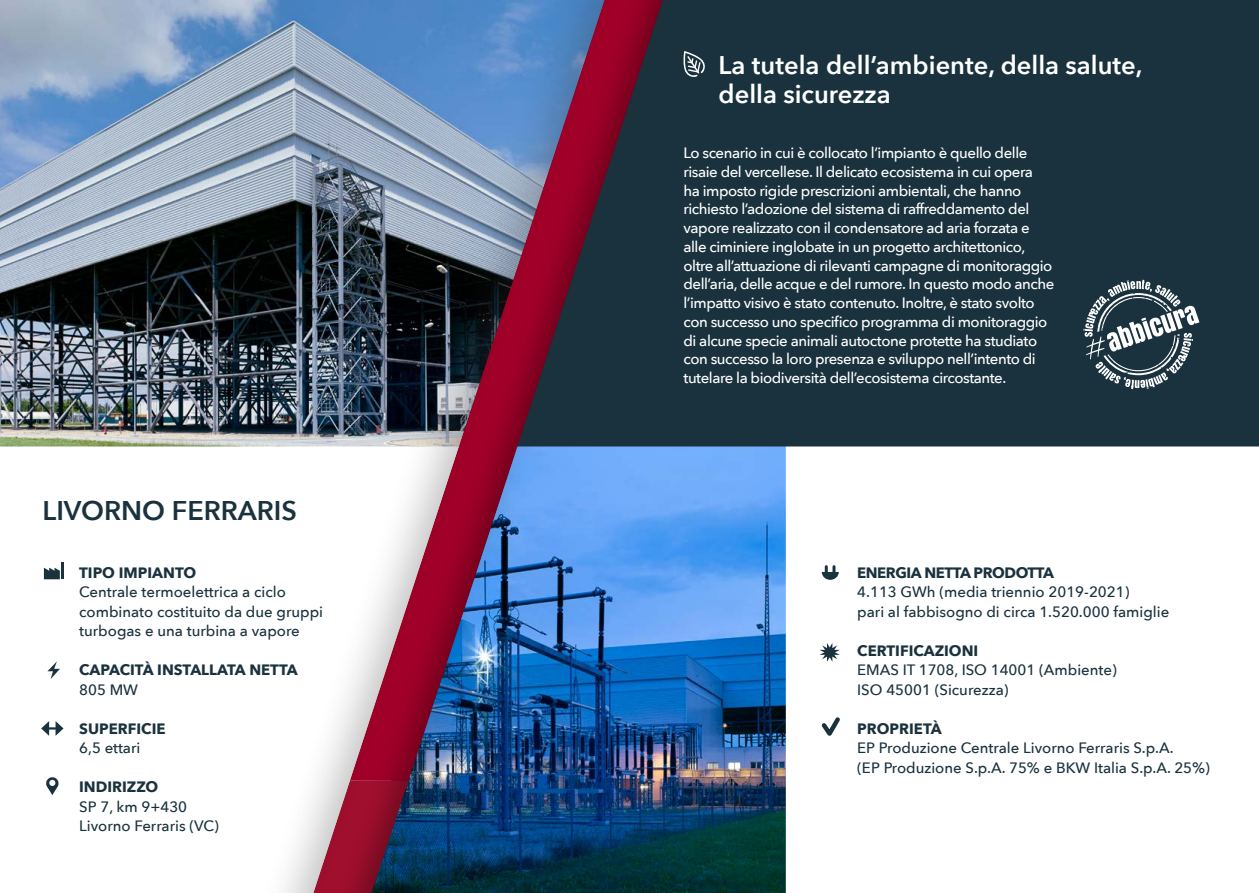
<style>
.page{position:relative;width:1259px;height:893px;background:#fff}
.page>*{position:absolute;margin:0;border:0;box-sizing:border-box;transform-origin:0 0}
.t1{font:600 27px "Avenir Next";color:#1a323e}
.t2{font:600 25.5px/28.5px "Avenir Next";color:#fff}
.t3{font:500 15px/18.8px "Avenir Next";letter-spacing:-.03em;color:#fff}
.t4{font:500 15px/19.5px "Avenir Next";color:#1a323e}
.t5{font:700 15px "Avenir Next";color:#1a323e}
.t6{font:700 15px "Avenir Next";letter-spacing:-.03em;color:#1a323e}
</style>
<div class="page">
<img style="left:694px;top:446px;width:92px;height:447px">
<div style="left:694px;top:0;width:565px;height:446px;background:#1a323e"></div>
<img style="left:0;top:0;width:257px;height:446px">
<div style="left:257px;top:0;width:434px;height:893px;background:#333;opacity:.3"></div>
<div style="left:277px;top:0;width:417px;height:893px;background:#000;opacity:.3"></div>
<svg style="left:47px;top:661px;width:13px;height:18px"></svg>
<svg style="left:819px;top:643px;width:21px;height:19px"></svg>
<svg style="left:46px;top:777px;width:12px;height:18px"></svg>
<svg style="left:44px;top:563px;width:19px;height:16px"></svg>
<svg style="left:683px;top:51px;width:23px;height:26px"></svg>
<svg style="left:821px;top:567px;width:17px;height:13px"></svg>
<svg style="left:821px;top:717px;width:19px;height:19px"></svg>
<svg style="left:1083px;top:280px;width:116px;height:109px;background:#51646d"></svg>
<svg style="left:41px;top:721px;width:22px;height:15px"></svg>
<h1 class="t1" style="left:43px;top:487px;width:256px">LIVORNO FERRARIS</h1>
<p class="t5" style="left:79px;top:559px;width:118px">TIPO IMPIANTO</p>
<p class="t4" style="left:79px;top:582px;width:245px">Centrale termoelettrica a ciclo combinato costituito da due gruppi turbogas e una turbina a vapore</p>
<p class="t5" style="left:79px;top:657px;width:220px">CAPACITÀ INSTALLATA NETTA</p>
<p class="t4" style="left:79px;top:679px;width:60px">805 MW</p>
<p class="t5" style="left:79px;top:715px;width:88px">SUPERFICIE</p>
<p class="t4" style="left:79px;top:738px;width:63px">6,5 ettari</p>
<p class="t5" style="left:79px;top:774px;width:81px">INDIRIZZO</p>
<p class="t4" style="left:79px;top:796px;width:141px">SP 7, km 9+430<br>Livorno Ferraris (VC)</p>
<h2 class="t2" style="left:718px;top:50px;width:425px">La tutela dell’ambiente, della salute, della sicurezza</h2>
<p class="t3" style="left:683px;top:143px;width:372px">Lo scenario in cui è collocato l’impianto è quello delle risaie del vercellese. Il delicato ecosistema in cui opera<br>ha imposto rigide prescrizioni ambientali, che hanno richiesto l’adozione del sistema di raffreddamento del vapore realizzato con il condensatore ad aria forzata e alle ciminiere inglobate in un progetto architettonico, oltre all’attuazione di rilevanti campagne di monitoraggio dell’aria, delle acque e del rumore. In questo modo anche l’impatto visivo è stato contenuto. Inoltre, è stato svolto con successo uno specifico programma di monitoraggio di alcune specie animali autoctone protette ha studiato con successo la loro presenza e sviluppo nell’intento di tutelare la biodiversità dell’ecosistema circostante.</p>
<p class="t6" style="left:857px;top:559px;width:198px">ENERGIA NETTA PRODOTTA</p>
<p class="t4" style="left:857px;top:582px;width:313px">4.113 GWh (media triennio 2019-2021)<br>pari al fabbisogno di circa 1.520.000 famiglie</p>
<p class="t5" style="left:857px;top:637px;width:123px">CERTIFICAZIONI</p>
<p class="t4" style="left:857px;top:660px;width:261px">EMAS IT 1708, ISO 14001 (Ambiente)<br>ISO 45001 (Sicurezza)</p>
<p class="t5" style="left:857px;top:715px;width:86px">PROPRIETÀ</p>
<p class="t4" style="left:857px;top:738px;width:354px">EP Produzione Centrale Livorno Ferraris S.p.A.<br>(EP Produzione S.p.A. 75% e BKW Italia S.p.A. 25%)</p>
</div>
